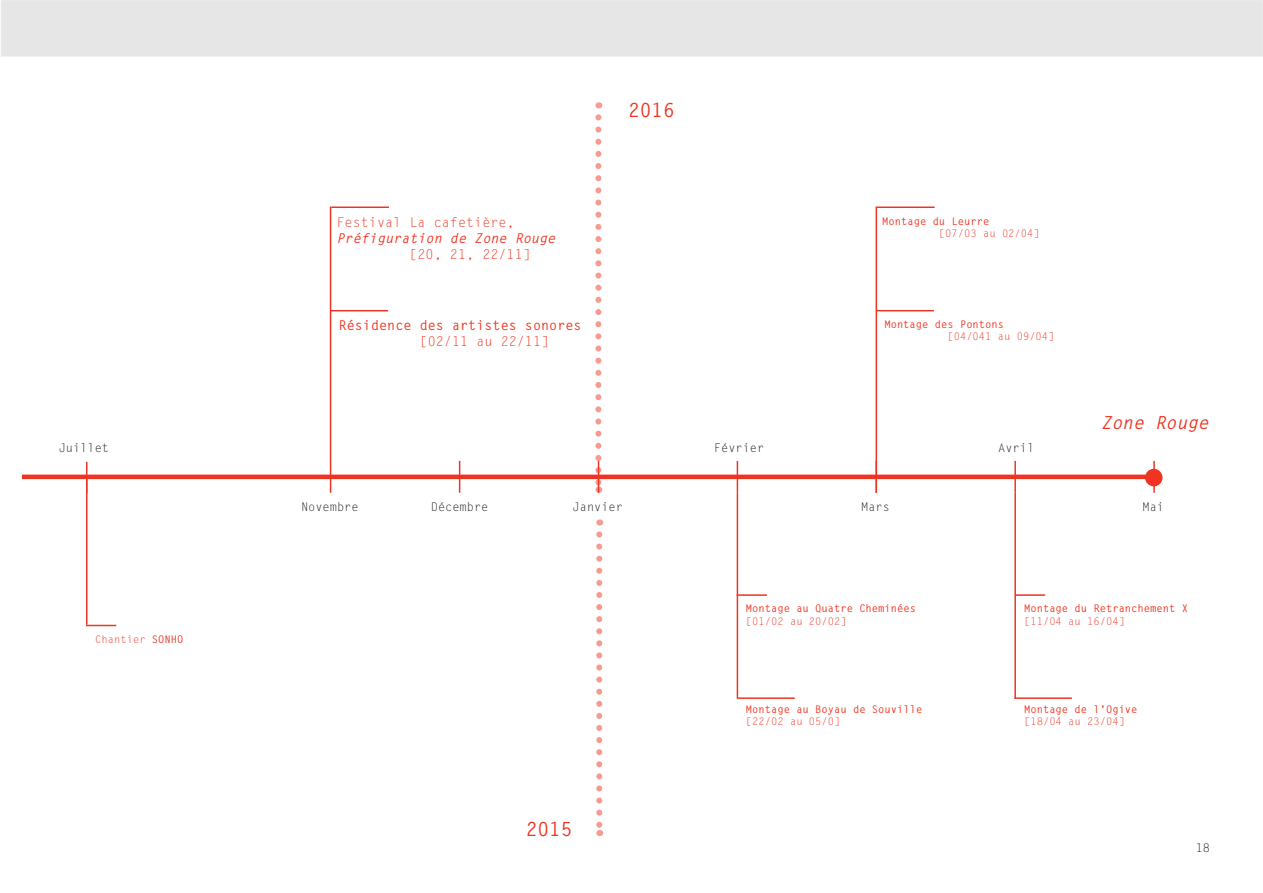
<style>
.page{position:relative;width:1263px;height:893px;background:#fff}
.page>*{position:absolute;margin:0;border:0;box-sizing:border-box;transform-origin:0 0}
.t1{font:700 19.5px "Letter Gothic Std";color:#ef3522}
.t2{font:italic 700 18px "Letter Gothic Std";color:#ef3522}
.t3{font:13.5px "Letter Gothic Std";color:#ef3522}
.t4{font:700 13.5px "Letter Gothic Std";color:#ef3522}
.t5{font:italic 700 13.5px "Letter Gothic Std";color:#ef3522}
.t6{font:12px "Letter Gothic Std";color:#231f20}
.t7{font:700 10.5px "Letter Gothic Std";color:#ef3522}
.t8{font:10.5px "Letter Gothic Std";color:#ef3522}
.s1{font-weight:700}
</style>
<div class="page">
<hr style="left:22px;top:475px;width:1133px;height:4px;background:#ef3522">
<div style="left:1146px;top:469px;width:16px;height:17px;background:#ef3522;border-radius:50%"></div>
<div style="left:1145px;top:469px;width:17px;height:17px;border:2px solid #ef3522;border-radius:50%"></div>
<hr style="left:330px;top:206px;width:1px;height:287px;background:#ef3522">
<hr style="left:737px;top:461px;width:1px;height:32px;background:#ef3522">
<hr style="left:1014px;top:461px;width:2px;height:32px;background:#ef3522">
<hr style="left:459px;top:461px;width:1px;height:32px;background:#ef3522">
<hr style="left:1153px;top:461px;width:2px;height:32px;background:#ef3522">
<svg style="left:595px;top:117px;width:6px;height:376px"></svg>
<hr style="left:331px;top:310px;width:57px;height:1px;background:#ef3522">
<hr style="left:331px;top:206px;width:58px;height:2px;background:#ef3522">
<div style="left:2px;top:1px;width:1261px;height:55px;background:#e6e6e6"></div>
<hr style="left:737px;top:493px;width:1px;height:205px;background:#ef3522">
<hr style="left:737px;top:594px;width:30px;height:2px;background:#ef3522">
<hr style="left:737px;top:697px;width:58px;height:2px;background:#ef3522">
<svg style="left:596px;top:534px;width:6px;height:302px"></svg>
<hr style="left:875px;top:206px;width:2px;height:287px;background:#ef3522">
<hr style="left:876px;top:310px;width:58px;height:1px;background:#ef3522">
<hr style="left:877px;top:206px;width:58px;height:2px;background:#ef3522">
<hr style="left:1014px;top:493px;width:2px;height:205px;background:#ef3522">
<hr style="left:1015px;top:594px;width:30px;height:2px;background:#ef3522">
<hr style="left:1014px;top:697px;width:58px;height:2px;background:#ef3522">
<hr style="left:86px;top:462px;width:1px;height:32px;background:#ef3522">
<hr style="left:86px;top:478px;width:1px;height:147px;background:#ef3522">
<hr style="left:86px;top:625px;width:30px;height:1px;background:#ef3522">
<p class="t6" style="left:59px;top:441px;width:52px">Juillet</p>
<p class="t8" style="left:95px;top:633px;width:90px">Chantier <span class="s1">SONHO</span></p>
<h1 class="t1" style="left:628px;top:98px;width:48px">2016</h1>
<p class="t3" style="left:336px;top:214px;width:180px">Festival La cafetière,</p>
<p class="t5" style="left:336px;top:230px;width:220px">Préfiguration de Zone Rouge</p>
<p class="t3" style="left:409px;top:247px;width:123px">[20, 21, 22/11]</p>
<p class="t7" style="left:882px;top:214px;width:109px">Montage du Leurre</p>
<p class="t8" style="left:939px;top:228px;width:102px">[07/03 au 02/04]</p>
<p class="t4" style="left:339px;top:317px;width:245px">Résidence des artistes sonores</p>
<p class="t3" style="left:420px;top:334px;width:131px">[02/11 au 22/11]</p>
<p class="t7" style="left:884px;top:317px;width:121px">Montage des Pontons</p>
<p class="t8" style="left:947px;top:331px;width:109px">[04/041 au 09/04]</p>
<h2 class="t2" style="left:1101px;top:411px;width:109px">Zone Rouge</h2>
<p class="t6" style="left:714px;top:440px;width:52px">Février</p>
<p class="t6" style="left:998px;top:440px;width:37px">Avril</p>
<p class="t6" style="left:301px;top:499px;width:59px">Novembre</p>
<p class="t6" style="left:431px;top:499px;width:59px">Décembre</p>
<p class="t6" style="left:573px;top:499px;width:52px">Janvier</p>
<p class="t6" style="left:861px;top:499px;width:30px">Mars</p>
<p class="t6" style="left:1142px;top:499px;width:23px">Mai</p>
<p class="t7" style="left:746px;top:602px;width:172px">Montage au Quatre Cheminées</p>
<p class="t8" style="left:746px;top:615px;width:102px">[01/02 au 20/02]</p>
<p class="t7" style="left:1024px;top:602px;width:165px">Montage du Retranchement X</p>
<p class="t8" style="left:1024px;top:615px;width:102px">[11/04 au 16/04]</p>
<p class="t7" style="left:746px;top:702px;width:178px">Montage au Boyau de Souville</p>
<p class="t8" style="left:746px;top:715px;width:96px">[22/02 au 05/0]</p>
<p class="t7" style="left:1024px;top:702px;width:115px">Montage de l'Ogive</p>
<p class="t8" style="left:1024px;top:715px;width:102px">[18/04 au 23/04]</p>
<h1 class="t1" style="left:526px;top:817px;width:48px">2015</h1>
<p class="t6" style="left:1196px;top:841px;width:16px">18</p>
</div>
